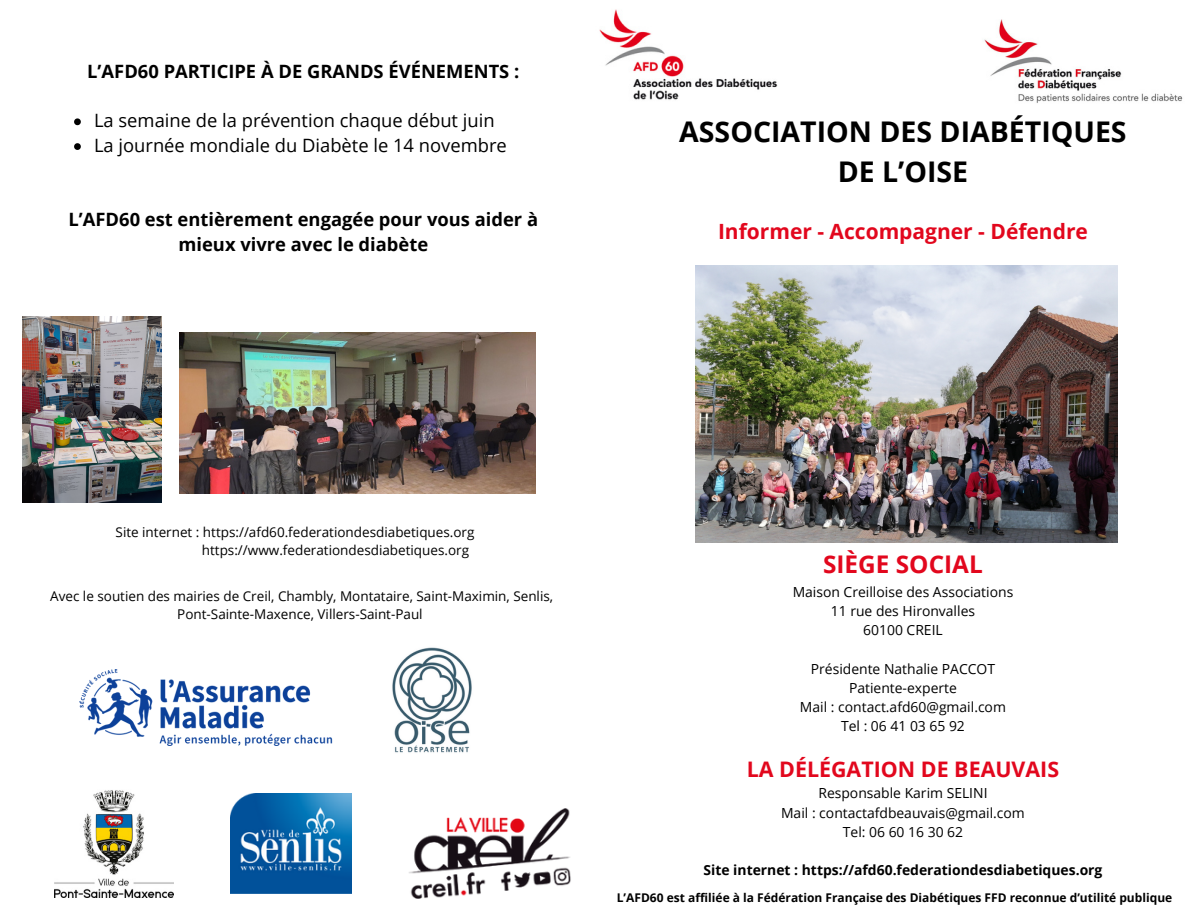
<style>
.page{position:relative;width:1188px;height:918px;background:#fff}
.page>*{position:absolute;margin:0;border:0;box-sizing:border-box;transform-origin:0 0}
.t1{font:700 28.5px/39.3px "Open Sans";color:#000;text-align:center}
.t2{font:700 24.3px "Open Sans";color:#e2071d}
.t3{font:700 21.45px "Open Sans";color:#e2071d}
.t4{font:700 21px "Open Sans";color:#e2071d}
.t5{font:700 18.3px/24.8px "Open Sans";color:#000;text-align:center}
.t6{font:18.3px "Open Sans";color:#000}
.t7{font:13.95px "Open Sans";color:#000}
.t8{font:700 13.95px "Open Sans";color:#000}
.t9{font:13.5px/18px "Open Sans";color:#000;text-align:center}
.t10{font:700 12px "Open Sans";color:#000}
</style>
<div class="page">
<img style="left:599px;top:9px;width:179px;height:91px">
<img style="left:55px;top:790px;width:118px;height:107px">
<img style="left:392px;top:647px;width:80px;height:106px">
<img style="left:231px;top:793px;width:120px;height:101px">
<img style="left:409px;top:809px;width:162px;height:90px">
<img style="left:80px;top:669px;width:253px;height:77px">
<img style="left:22px;top:316px;width:140px;height:187px">
<img style="left:984px;top:19px;width:199px;height:84px">
<img style="left:696px;top:265px;width:422px;height:277px">
<img style="left:179px;top:332px;width:357px;height:161px">
<svg style="left:74px;top:118px;width:7px;height:7px"></svg>
<svg style="left:74px;top:143px;width:7px;height:7px"></svg>
<p class="t5" style="left:87px;top:58px;width:434px">L’AFD60 PARTICIPE À DE GRANDS ÉVÉNEMENTS :</p>
<p class="t6" style="left:94px;top:108px;width:402px">La semaine de la prévention chaque début juin</p>
<p class="t6" style="left:94px;top:133px;width:414px">La journée mondiale du Diabète le 14 novembre</p>
<p class="t5" style="left:69px;top:207px;width:471px">L’AFD60 est entièrement engagée pour vous aider à mieux vivre avec le diabète</p>
<p class="t1" style="left:679px;top:112px;width:449px">ASSOCIATION DES DIABÉTIQUES<br>DE L’OISE</p>
<p class="t4" style="left:718px;top:216px;width:371px">Informer - Accompagner - Défendre</p>
<p class="t9" style="left:116px;top:523px;width:360px">Site internet : https://afd60.federationdesdiabetiques.org</p>
<p class="t9" style="left:202px;top:541px;width:269px">https://www.federationdesdiabetiques.org</p>
<p class="t9" style="left:50px;top:587px;width:505px">Avec le soutien des mairies de Creil, Chambly, Montataire, Saint-Maximin, Senlis,<br>Pont-Sainte-Maxence, Villers-Saint-Paul</p>
<p class="t2" style="left:823px;top:547px;width:161px">SIÈGE SOCIAL</p>
<p class="t7" style="left:793px;top:582px;width:222px">Maison Creilloise des Associations</p>
<p class="t7" style="left:831px;top:601px;width:146px">11 rue des Hironvalles</p>
<p class="t7" style="left:863px;top:620px;width:81px">60100 CREIL</p>
<p class="t7" style="left:811px;top:659px;width:186px">Présidente Nathalie PACCOT</p>
<p class="t7" style="left:849px;top:678px;width:109px">Patiente-experte</p>
<h1 class="t7" style="left:800px;top:697px;width:208px">Mail : contact.afd60@gmail.com</h1>
<h2 class="t7" style="left:841px;top:716px;width:125px">Tel : 06 41 03 65 92</h2>
<p class="t3" style="left:747px;top:754px;width:314px">LA DÉLÉGATION DE BEAUVAIS</p>
<p class="t7" style="left:818px;top:784px;width:171px">Responsable Karim SELINI</p>
<p class="t7" style="left:781px;top:803px;width:245px">Mail : contactafdbeauvais@gmail.com</p>
<p class="t7" style="left:843px;top:822px;width:122px">Tel: 06 60 16 30 62</p>
<p class="t8" style="left:704px;top:860px;width:400px">Site internet : https://afd60.federationdesdiabetiques.org</p>
<p class="t10" style="left:617px;top:889px;width:557px">L’AFD60 est affiliée à la Fédération Française des Diabétiques FFD reconnue d’utilité publique</p>
</div>
